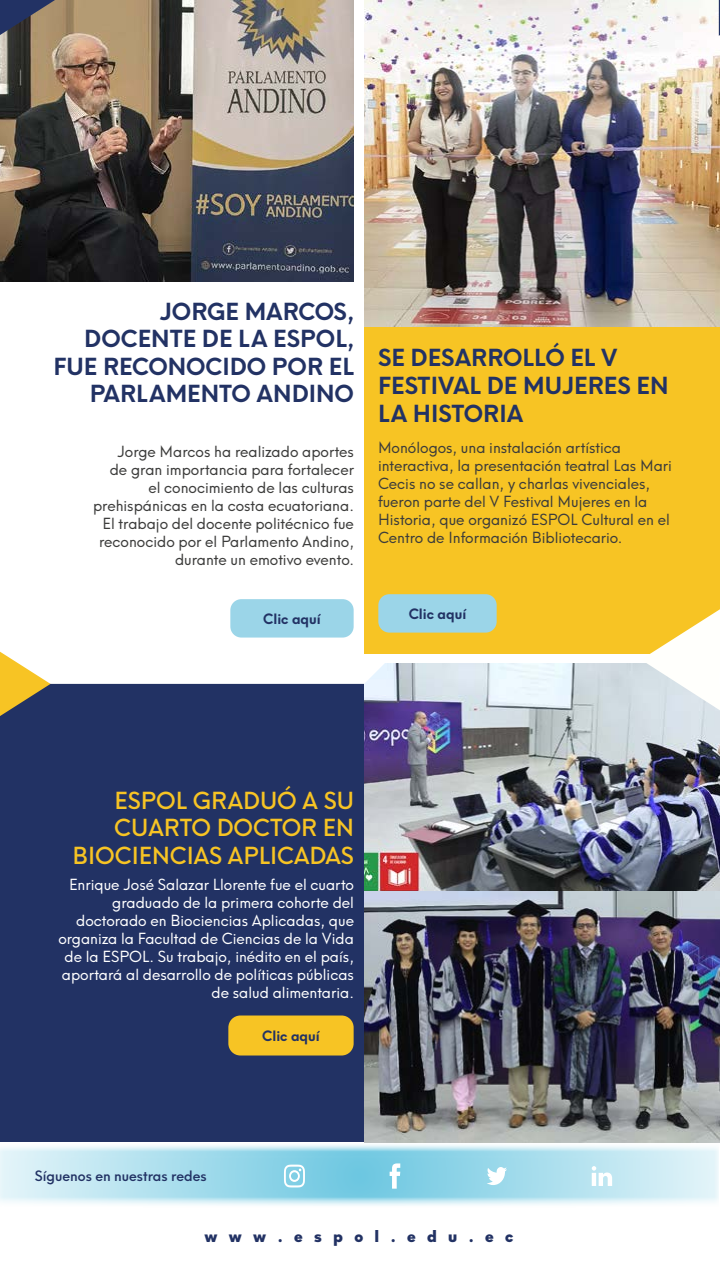
<style>
.page{position:relative;width:720px;height:1280px;background:#fff}
.page>*{position:absolute;margin:0;border:0;box-sizing:border-box;transform-origin:0 0}
.t1{font:700 23px/27.6px "Neue Hans Kendrick";color:#223264;text-align:right}
.t2{font:500 23px/27.6px "Neue Hans Kendrick";color:#f7c424;text-align:right}
.t3{font:800 16px "Neue Hans Kendrick";letter-spacing:.71em;color:#223264}
.t4{font:15px/18px "Neue Hans Kendrick";color:#3c3c3b;text-align:right}
.t5{font:15px/18px "Neue Hans Kendrick";color:#fff;text-align:right}
.t6{font:700 14px "Neue Hans Kendrick";color:#223264}
.t7{font:500 14px "Neue Hans Kendrick";color:#223264}
</style>
<div class="page">
<div style="left:0;top:1135px;width:720px;height:74px;background:#fff;opacity:.75"></div>
<svg style="left:487px;top:1167px;width:20px;height:18px"></svg>
<svg style="left:390px;top:1163px;width:10px;height:26px"></svg>
<svg style="left:284px;top:1165px;width:21px;height:22px"></svg>
<svg style="left:592px;top:1166px;width:20px;height:20px"></svg>
<div style="left:711px;top:1135px;width:9px;height:74px;background:#fff;opacity:.75"></div>
<img style="left:0;top:0;width:354px;height:281px">
<svg style="left:0;top:0;width:55px;height:35px;background:#55545f"></svg>
<div style="left:364px;top:0;width:356px;height:654px;background:#f7c424"></div>
<div style="left:378px;top:594px;width:119px;height:39px;background:#9bd5e8;border-radius:11px"></div>
<img style="left:364px;top:0;width:356px;height:327px">
<div style="left:0;top:667px;width:719px;height:475px;background:#223264"></div>
<div style="left:228px;top:1016px;width:126px;height:40px;background:#f7c424;border-radius:12px"></div>
<img style="left:364px;top:663px;width:356px;height:479px">
<svg style="left:0;top:652px;width:391px;height:64px"></svg>
<div style="left:230px;top:599px;width:124px;height:39px;background:#9bd5e8;border-radius:11px"></div>
<svg style="left:719px;top:0;width:1px;height:36px"></svg>
<svg style="left:641px;top:609px;width:79px;height:101px"></svg>
<h1 class="t1" style="left:53px;top:294px;width:302px">JORGE MARCOS,<br>DOCENTE DE LA ESPOL,<br>FUE RECONOCIDO POR EL<br>PARLAMENTO ANDINO</h1>
<p class="t4" style="left:93px;top:441px;width:262px">Jorge Marcos ha realizado aportes<br>de gran importancia para fortalecer<br>el conocimiento de las culturas prehispánicas en la costa ecuatoriana.<br>El trabajo del docente politécnico fue reconocido por el Parlamento Andino, durante un emotivo evento.</p>
<p class="t6" style="left:263px;top:606px;width:59px">Clic aquí</p>
<h1 class="t1" style="left:378px;top:341px;width:292px;text-align:left">SE DESARROLLÓ EL V<br>FESTIVAL DE MUJERES EN<br>LA HISTORIA</h1>
<p class="t4" style="left:378px;top:437px;width:295px;text-align:left">Monólogos, una instalación artística interactiva, la presentación teatral Las Mari Cecis no se callan, y charlas vivenciales, fueron parte del V Festival Mujeres en la Historia, que organizó ESPOL Cultural en el Centro de Información Bibliotecario.</p>
<p class="t6" style="left:409px;top:601px;width:59px">Clic aquí</p>
<h1 class="t2" style="left:73px;top:784px;width:283px">ESPOL GRADUÓ A SU<br>CUARTO DOCTOR EN<br>BIOCIENCIAS APLICADAS</h1>
<p class="t5" style="left:58px;top:874px;width:297px">Enrique José Salazar Llorente fue el cuarto graduado de la primera cohorte del doctorado en Biociencias Aplicadas, que organiza la Facultad de Ciencias de la Vida de la ESPOL. Su trabajo, inédito en el país, aportará al desarrollo de políticas públicas de salud alimentaria.</p>
<p class="t6" style="left:262px;top:1022px;width:59px">Clic aquí</p>
<p class="t7" style="left:35px;top:1163px;width:173px">Síguenos en nuestras redes</p>
<p class="t3" style="left:204px;top:1227px;width:310px">www.espol.edu.ec</p>
</div>
